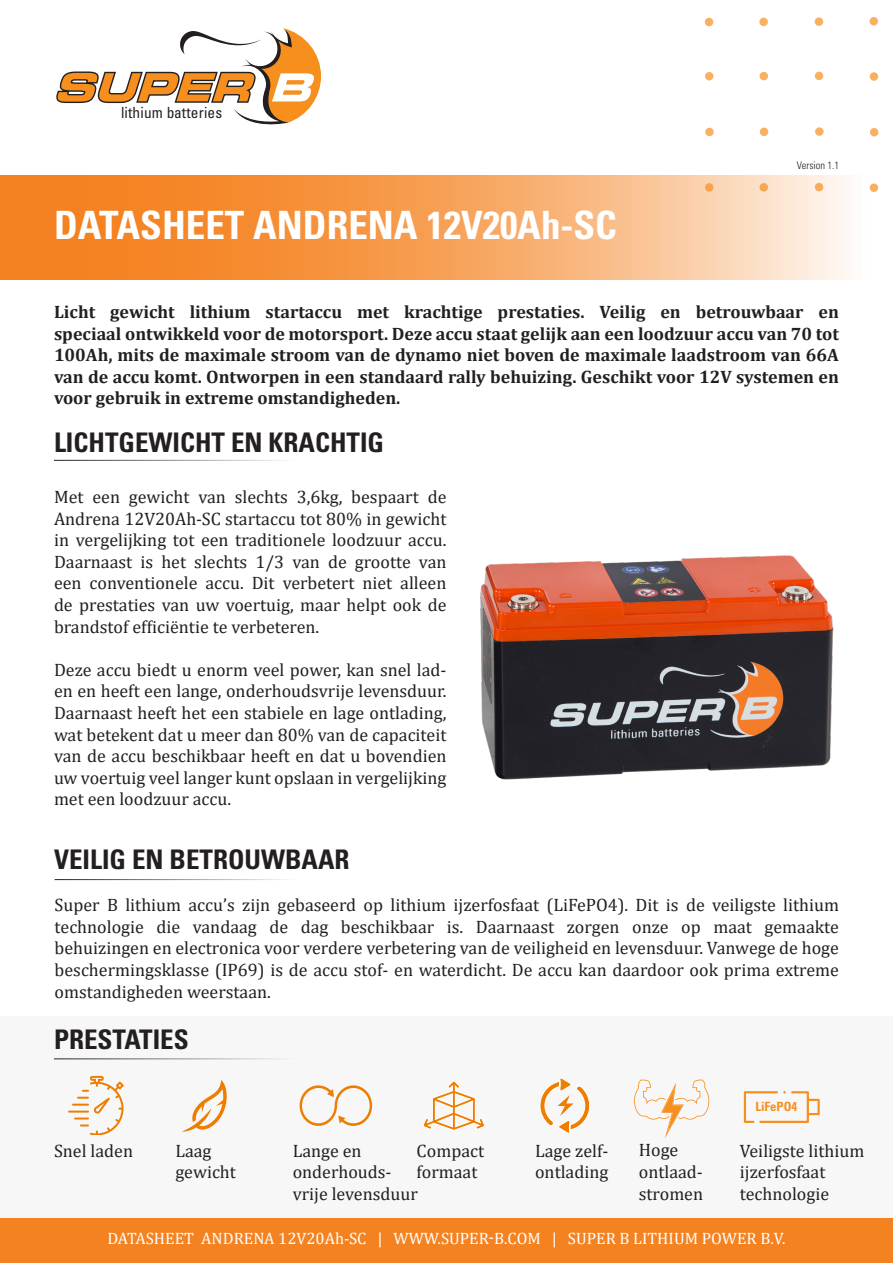
<style>
.page{position:relative;width:893px;height:1263px;background:#fff}
.page>*{position:absolute;margin:0;border:0;box-sizing:border-box;transform-origin:0 0}
.t1{font:700 condensed 39px "Univers LT Std";color:#fff}
.t2{font:700 condensed 27px "Univers LT Std";color:#231f20}
.Cambria_12_std__alig{font:18px/21.6px "Cambria";color:#231f20;text-align:justify}
.t3{font:700 18px/21.6px "Cambria";color:#231f20;text-align:justify}
.t4{font:16.5px "Cambria";color:#fff}
.t5{font:condensed 15.45px "Univers LT Std";letter-spacing:.01em;color:#231f20}
.t6{font:700 condensed 12.75px "Univers LT Std";color:#f68f1e}
.Text{font:300 condensed 10.5px "Univers LT Std";color:#231f20}
</style>
<div class="page">
<div style="left:0;top:1016px;width:893px;height:231px;background:#f7f7f7"></div>
<hr style="left:68px;top:1110px;width:21px;height:2px;background:#ee7d00">
<svg style="left:72px;top:1076px;width:52px;height:58px"></svg>
<svg style="left:182px;top:1079px;width:45px;height:53px"></svg>
<svg style="left:300px;top:1085px;width:72px;height:41px"></svg>
<svg style="left:423px;top:1081px;width:61px;height:49px"></svg>
<svg style="left:744px;top:1091px;width:76px;height:32px"></svg>
<svg style="left:540px;top:1078px;width:50px;height:55px"></svg>
<hr style="left:54px;top:1058px;width:242px;height:1px;background:#231f20">
<svg style="left:0;top:175px;width:879px;height:105px;background:#f7ab69"></svg>
<hr style="left:54px;top:460px;width:242px;height:1px;background:#231f20">
<hr style="left:55px;top:879px;width:241px;height:1px;background:#231f20">
<div style="left:0;top:1218px;width:893px;height:45px;background:#f58220"></div>
<svg style="left:56px;top:28px;width:265px;height:97px"></svg>
<div style="left:705px;top:18px;width:8px;height:8px;background:#f8b061;border-radius:50%"></div>
<div style="left:705px;top:72px;width:8px;height:8px;background:#f8b061;border-radius:50%"></div>
<svg style="left:705px;top:128px;width:9px;height:8px"></svg>
<div style="left:705px;top:183px;width:8px;height:9px;background:#f7a34a;border-radius:50%"></div>
<svg style="left:759px;top:18px;width:9px;height:8px"></svg>
<div style="left:759px;top:72px;width:9px;height:8px;background:#f8b061;border-radius:50%"></div>
<div style="left:760px;top:128px;width:8px;height:8px;background:#f8b061;border-radius:50%"></div>
<svg style="left:759px;top:183px;width:9px;height:9px"></svg>
<svg style="left:815px;top:17px;width:8px;height:9px"></svg>
<div style="left:815px;top:72px;width:8px;height:8px;background:#f8b061;border-radius:50%"></div>
<svg style="left:815px;top:127px;width:9px;height:9px"></svg>
<div style="left:815px;top:183px;width:8px;height:8px;background:#f8ac5a;border-radius:50%"></div>
<svg style="left:869px;top:17px;width:9px;height:9px"></svg>
<svg style="left:870px;top:72px;width:8px;height:9px"></svg>
<div style="left:870px;top:128px;width:8px;height:8px;background:#f8b061;border-radius:50%"></div>
<svg style="left:870px;top:183px;width:8px;height:9px"></svg>
<img style="left:480px;top:555px;width:354px;height:225px">
<svg style="left:634px;top:1079px;width:75px;height:59px"></svg>
<p class="t5" style="left:121px;top:102px;width:103px">lithium batteries</p>
<p class="t1" style="left:54px;top:201px;width:564px">DATASHEET ANDRENA 12V20Ah-SC</p>
<p class="Text" style="left:797px;top:159px;width:44px">Version 1.1</p>
<p class="t3" style="left:54px;top:300px;width:786px">Licht gewicht lithium startaccu met krachtige prestaties. Veilig en betrouwbaar en speciaal ontwikkeld voor de motorsport. Deze accu staat gelijk aan een loodzuur accu van 70 tot 100Ah, mits de maximale stroom van de dynamo niet boven de maximale laadstroom van 66A van de accu komt. Ontworpen in een standaard rally behuizing. Geschikt voor 12V systemen en voor gebruik in extreme omstandigheden.</p>
<p class="t2" style="left:54px;top:426px;width:332px">LICHTGEWICHT EN KRACHTIG</p>
<p class="Cambria_12_std__alig" style="left:54px;top:486px;width:394px">Met een gewicht van slechts 3,6kg, bespaart de Andrena 12V20Ah-SC startaccu tot 80% in gewicht in vergelijking tot een traditionele loodzuur accu.<br>Daarnaast is het slechts 1/3 van de grootte van een conventionele accu. Dit verbetert niet alleen de prestaties van uw voertuig, maar helpt ook de brandstof efficiëntie te verbeteren.</p>
<p class="Cambria_12_std__alig" style="left:54px;top:659px;width:394px">Deze accu biedt u enorm veel power, kan snel lad&shy;en en heeft een lange, onderhoudsvrije levensduur.<br>Daarnaast heeft het een stabiele en lage ontlading, wat betekent dat u meer dan 80% van de capaciteit van de accu beschikbaar heeft en dat u bovendien uw voertuig veel langer kunt opslaan in vergelijking met een loodzuur accu.</p>
<p class="t2" style="left:54px;top:843px;width:297px">VEILIG EN BETROUWBAAR</p>
<p class="Cambria_12_std__alig" style="left:55px;top:894px;width:786px">Super B lithium accu’s zijn gebaseerd op lithium ijzerfosfaat (LiFePO4). Dit is de veiligste lithium technologie die vandaag de dag beschikbaar is. Daarnaast zorgen onze op maat gemaakte behuizingen en electronica voor verdere verbetering van de veiligheid en levensduur. Vanwege de hoge beschermingsklasse (IP69) is de accu stof- en waterdicht. De accu kan daardoor ook prima extreme omstandigheden weerstaan.</p>
<p class="t2" style="left:54px;top:1022px;width:136px">PRESTATIES</p>
<p class="Cambria_12_std__alig" style="left:54px;top:1140px;width:81px">Snel laden</p>
<p class="Cambria_12_std__alig" style="left:175px;top:1140px;width:38px">Laag</p>
<p class="Cambria_12_std__alig" style="left:175px;top:1161px;width:62px">gewicht</p>
<p class="Cambria_12_std__alig" style="left:417px;top:1140px;width:69px">Compact</p>
<p class="Cambria_12_std__alig" style="left:417px;top:1161px;width:62px">formaat</p>
<p class="Cambria_12_std__alig" style="left:293px;top:1140px;width:70px">Lange en</p>
<p class="Cambria_12_std__alig" style="left:293px;top:1161px;width:100px">onderhouds-</p>
<p class="Cambria_12_std__alig" style="left:293px;top:1183px;width:127px">vrije levensduur</p>
<p class="Cambria_12_std__alig" style="left:535px;top:1140px;width:75px">Lage zelf-</p>
<p class="Cambria_12_std__alig" style="left:535px;top:1161px;width:75px">ontlading</p>
<p class="Cambria_12_std__alig" style="left:639px;top:1139px;width:41px">Hoge</p>
<p class="Cambria_12_std__alig" style="left:639px;top:1161px;width:66px">ontlaad-</p>
<p class="Cambria_12_std__alig" style="left:639px;top:1182px;width:66px">stromen</p>
<p class="t6" style="left:755px;top:1099px;width:43px">LiFePO4</p>
<p class="Cambria_12_std__alig" style="left:740px;top:1140px;width:126px">Veiligste lithium ijzerfosfaat</p>
<p class="Cambria_12_std__alig" style="left:740px;top:1183px;width:91px">technologie</p>
<p class="t4" style="left:107px;top:1228px;width:680px">DATASHEET ANDRENA 12V20Ah-SC | WWW.SUPER-B.COM | SUPER B LITHIUM POWER B.V.</p>
</div>
